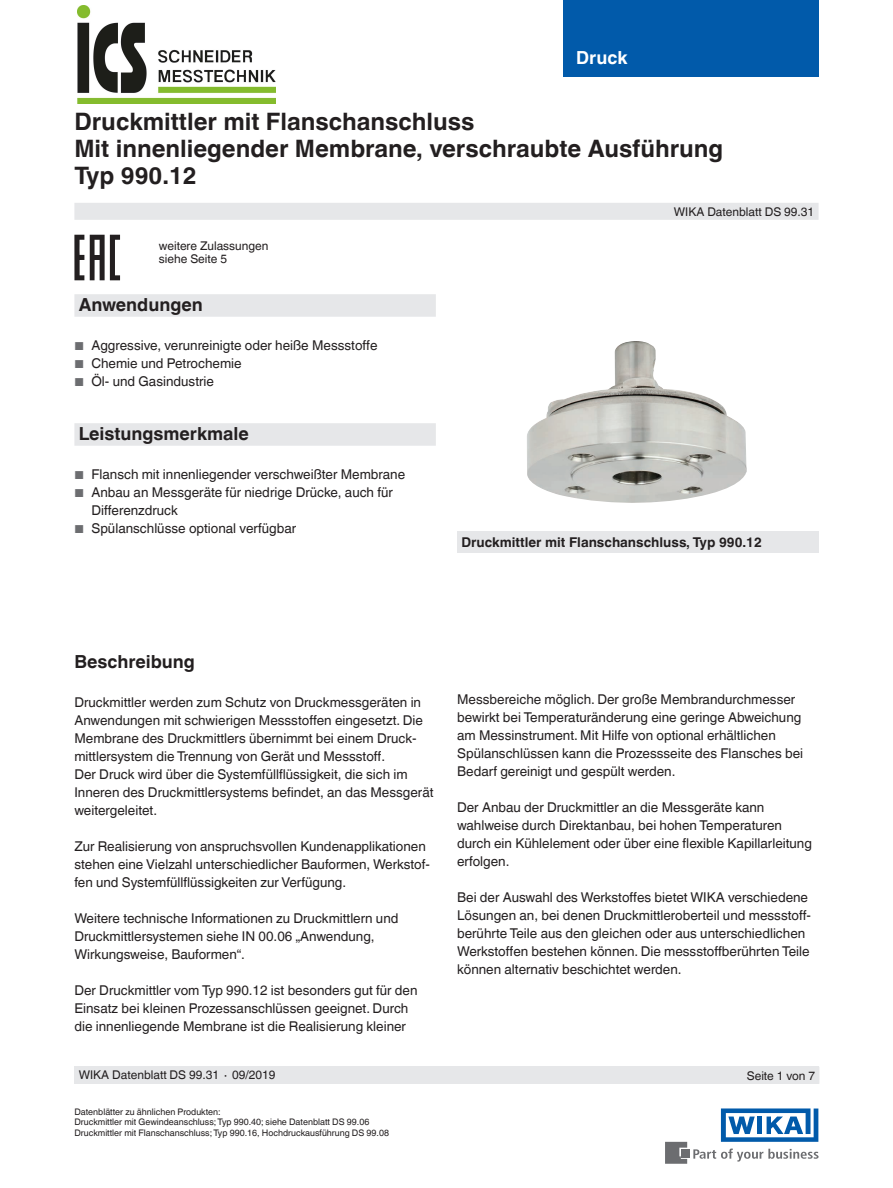
<style>
.page{position:relative;width:893px;height:1188px;background:#fff}
.page>*{position:absolute;margin:0;border:0;box-sizing:border-box;transform-origin:0 0}
.t1{font:700 24px/27px "Helvetica World";color:#231f20}
.t2{font:700 18px "Helvetica World";color:#231f20}
.t3{font:700 18px "Helvetica World";color:#fff}
.t4{font:13.5px/18px "Helvetica World";color:#231f20}
.t5{font:700 13.5px "Helvetica World";color:#231f20}
.t6{font:12px/13.5px "Helvetica World";color:#231f20}
.t7{font:9px/10.5px "Helvetica World";color:#231f20}
.s1{font-size:11.55px;color:#6c6d70}
</style>
<div class="page">
<svg style="left:693px;top:1149px;width:126px;height:13px"></svg>
<div style="left:682px;top:1150px;width:8px;height:8px;background:#6c6d70"></div>
<svg style="left:665px;top:1142px;width:22px;height:22px"></svg>
<svg style="left:721px;top:1108px;width:97px;height:34px"></svg>
<div style="left:563px;top:0;width:256px;height:76px;background:#015aaa"></div>
<div style="left:74px;top:203px;width:745px;height:17px;background:#e6e7e9"></div>
<div style="left:74px;top:1066px;width:745px;height:18px;background:#e6e7e9"></div>
<div style="left:74px;top:294px;width:362px;height:23px;background:#e6e7e9"></div>
<div style="left:74px;top:423px;width:362px;height:23px;background:#e6e7e9"></div>
<div style="left:457px;top:531px;width:362px;height:22px;background:#e6e7e9"></div>
<img style="left:527px;top:341px;width:220px;height:162px">
<svg style="left:74px;top:235px;width:10px;height:45px"></svg>
<svg style="left:90px;top:235px;width:30px;height:45px"></svg>
<img style="left:78px;top:5px;width:197px;height:99px">
<h2 class="t3" style="left:576px;top:47px;width:53px">Druck</h2>
<h1 class="t1" style="left:74px;top:108px;width:650px">Druckmittler mit Flanschanschluss<br>Mit innenliegender Membrane, verschraubte Ausführung<br>Typ 990.12</h1>
<p class="t6" style="left:159px;top:239px;width:111px">weitere Zulassungen siehe Seite 5</p>
<h2 class="t2" style="left:79px;top:295px;width:126px">Anwendungen</h2>
<p class="t4" style="left:74px;top:337px;width:305px"><span class="s1">■</span> Aggressive, verunreinigte oder heiße Messstoffe</p>
<p class="t4" style="left:74px;top:355px;width:169px"><span class="s1">■</span> Chemie und Petrochemie</p>
<p class="t4" style="left:74px;top:373px;width:141px"><span class="s1">■</span> Öl- und Gasindustrie</p>
<h2 class="t2" style="left:79px;top:424px;width:172px">Leistungsmerkmale</h2>
<p class="t4" style="left:74px;top:466px;width:332px"><span class="s1">■</span> Flansch mit innenliegender verschweißter Membrane</p>
<p class="t4" style="left:91px;top:484px;width:303px;text-indent:-17px"><span class="s1">■</span> Anbau an Messgeräte für niedrige Drücke, auch für<br>Differenzdruck</p>
<p class="t4" style="left:74px;top:520px;width:223px"><span class="s1">■</span> Spülanschlüsse optional verfügbar</p>
<p class="t6" style="left:674px;top:205px;width:142px">WIKA Datenblatt DS 99.31</p>
<p class="t5" style="left:461px;top:534px;width:302px">Druckmittler mit Flanschanschluss, Typ 990.12</p>
<h2 class="t2" style="left:74px;top:651px;width:122px">Beschreibung</h2>
<p class="t4" style="left:74px;top:693px;width:361px">Druckmittler werden zum Schutz von Druckmessgeräten in Anwendungen mit schwierigen Messstoffen eingesetzt. Die Membrane des Druckmittlers übernimmt bei einem Druck&shy;mittlersystem die Trennung von Gerät und Messstoff.<br>Der Druck wird über die Systemfüllflüssigkeit, die sich im Inneren des Druckmittlersystems befindet, an das Messgerät weitergeleitet.</p>
<p class="t4" style="left:74px;top:837px;width:357px">Zur Realisierung von anspruchsvollen Kundenapplikationen stehen eine Vielzahl unterschiedlicher Bauformen, Werkstof&shy;fen und Systemfüllflüssigkeiten zur Verfügung.</p>
<p class="t4" style="left:74px;top:909px;width:326px">Weitere technische Informationen zu Druckmittlern und<br>Druckmittlersystemen siehe IN 00.06 „Anwendung,<br>Wirkungsweise, Bauformen“.</p>
<p class="t4" style="left:74px;top:981px;width:345px">Der Druckmittler vom Typ 990.12 ist besonders gut für den<br>Einsatz bei kleinen Prozessanschlüssen geeignet. Durch die innenliegende Membrane ist die Realisierung kleiner</p>
<p class="t6" style="left:79px;top:1068px;width:198px">WIKA Datenblatt DS 99.31 ∙ 09/2019</p>
<p class="t7" style="left:74px;top:1107px;width:316px">Datenblätter zu ähnlichen Produkten:<br>Druckmittler mit Gewindeanschluss; Typ 990.40; siehe Datenblatt DS 99.06<br>Druckmittler mit Flanschanschluss; Typ 990.16, Hochdruckausführung DS 99.08</p>
<p class="t4" style="left:457px;top:690px;width:347px">Messbereiche möglich. Der große Membrandurchmesser bewirkt bei Temperaturänderung eine geringe Abweichung am Messinstrument. Mit Hilfe von optional erhältlichen Spülanschlüssen kann die Prozessseite des Flansches bei Bedarf gereinigt und gespült werden.</p>
<p class="t4" style="left:457px;top:798px;width:356px">Der Anbau der Druckmittler an die Messgeräte kann wahlweise durch Direktanbau, bei hohen Temperaturen durch ein Kühlelement oder über eine flexible Kapillarleitung erfolgen.</p>
<p class="t4" style="left:457px;top:888px;width:355px">Bei der Auswahl des Werkstoffes bietet WIKA verschiedene Lösungen an, bei denen Druckmittleroberteil und messstoff&shy;berührte Teile aus den gleichen oder aus unterschiedlichen Werkstoffen bestehen können. Die messstoffberührten Teile können alternativ beschichtet werden.</p>
<p class="t6" style="left:747px;top:1069px;width:70px">Seite 1 von 7</p>
</div>
